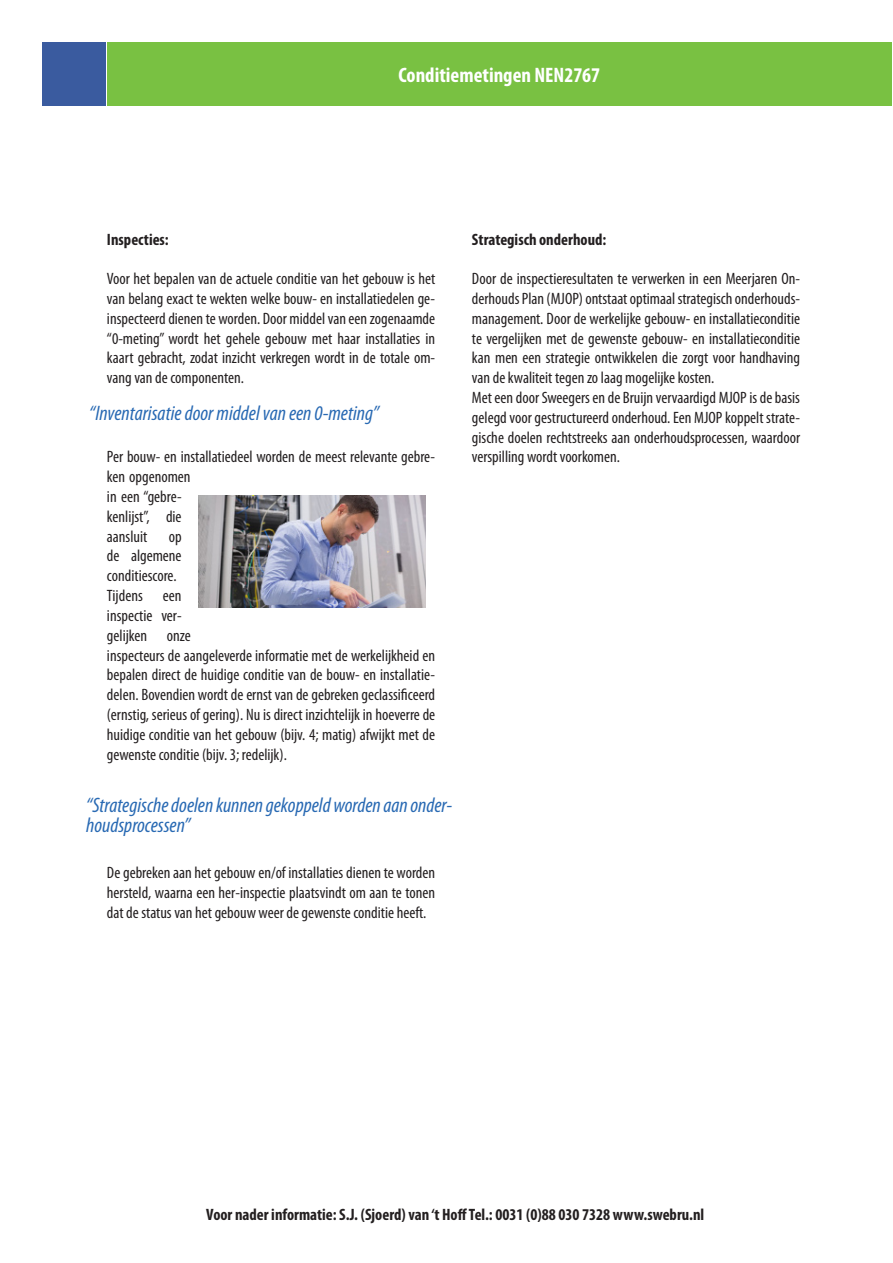
<style>
.page{position:relative;width:893px;height:1263px;background:#fff}
.page>*{position:absolute;margin:0;border:0;box-sizing:border-box;transform-origin:0 0}
.t1{font:italic condensed 21px/19.8px "Myriad Pro";color:#2869b3}
.t2{font:700 condensed 21px "Myriad Pro";color:#fff}
.t3{font:condensed 16.5px/19.8px "Myriad Pro";color:#231f20;text-align:justify}
.t4{font:700 condensed 16.5px "Myriad Pro";color:#231f20}
</style>
<div class="page">
<div style="left:107px;top:43px;width:784px;height:63px;background:#79c142"></div>
<div style="left:43px;top:43px;width:63px;height:63px;background:#3a5b9f"></div>
<img style="left:198px;top:495px;width:227px;height:113px">
<p class="t2" style="left:398px;top:62px;width:203px">Conditiemetingen NEN2767</p>
<p class="t4" style="left:107px;top:229px;width:63px">Inspecties:</p>
<p class="t3" style="left:107px;top:269px;width:330px">Voor het bepalen van de actuele conditie van het gebouw is het van belang exact te wekten welke bouw- en installatiedelen ge&shy;ïnspecteerd dienen te worden. Door middel van een zogenaamde “0-meting” wordt het gehele gebouw met haar installaties in kaart gebracht, zodat inzicht verkregen wordt in de totale om&shy;vang van de componenten.</p>
<p class="t1" style="left:89px;top:403px;width:291px">“Inventarisatie door middel van een 0-meting”</p>
<p class="t3" style="left:107px;top:447px;width:330px;text-align:left">Per bouw- en installatiedeel worden de meest relevante gebre&shy;ken opgenomen<br>in een “gebre-<br>kenlijst”, die<br>aansluit</p>
<p class="t3" style="left:107px;top:526px;width:76px;text-indent:62px">op de algemene conditiescore.</p>
<p class="t3" style="left:107px;top:585px;width:330px;text-align:left">Tijdens een<br>inspectie ver-<br>gelijken onze<br>inspecteurs de aangeleverde informatie met de werkelijkheid en bepalen direct de huidige conditie van de bouw- en installatie&shy;delen. Bovendien wordt de ernst van de gebreken geclassificeerd (ernstig, serieus of gering). Nu is direct inzichtelijk in hoeverre de huidige conditie van het gebouw (bijv. 4; matig) afwijkt met de gewenste conditie (bijv. 3; redelijk).</p>
<p class="t1" style="left:86px;top:795px;width:368px">“Strategische doelen kunnen gekoppeld worden aan onder&shy;houdsprocessen”</p>
<p class="t3" style="left:107px;top:863px;width:330px">De gebreken aan het gebouw en/of installaties dienen te worden hersteld, waarna een her-inspectie plaatsvindt om aan te tonen dat de status van het gebouw weer de gewenste conditie heeft.</p>
<p class="t4" style="left:472px;top:229px;width:136px">Strategisch onderhoud:</p>
<p class="t3" style="left:472px;top:269px;width:330px">Door de inspectieresultaten te verwerken in een Meerjaren On&shy;derhouds Plan (MJOP) ontstaat optimaal strategisch onderhouds&shy;management. Door de werkelijke gebouw- en installatieconditie te vergelijken met de gewenste gebouw- en installatieconditie kan men een strategie ontwikkelen die zorgt voor handhaving van de kwaliteit tegen zo laag mogelijke kosten.</p>
<p class="t3" style="left:472px;top:387px;width:330px">Met een door Sweegers en de Bruijn vervaardigd MJOP is de basis gelegd voor gestructureerd onderhoud. Een MJOP koppelt strate&shy;gische doelen rechtstreeks aan onderhoudsprocessen, waardoor verspilling wordt voorkomen.</p>
<p class="t4" style="left:206px;top:1205px;width:500px">Voor nader informatie: S.J. (Sjoerd) van ‘t Hoff Tel.: 0031 (0)88 030 7328 www.swebru.nl</p>
</div>
